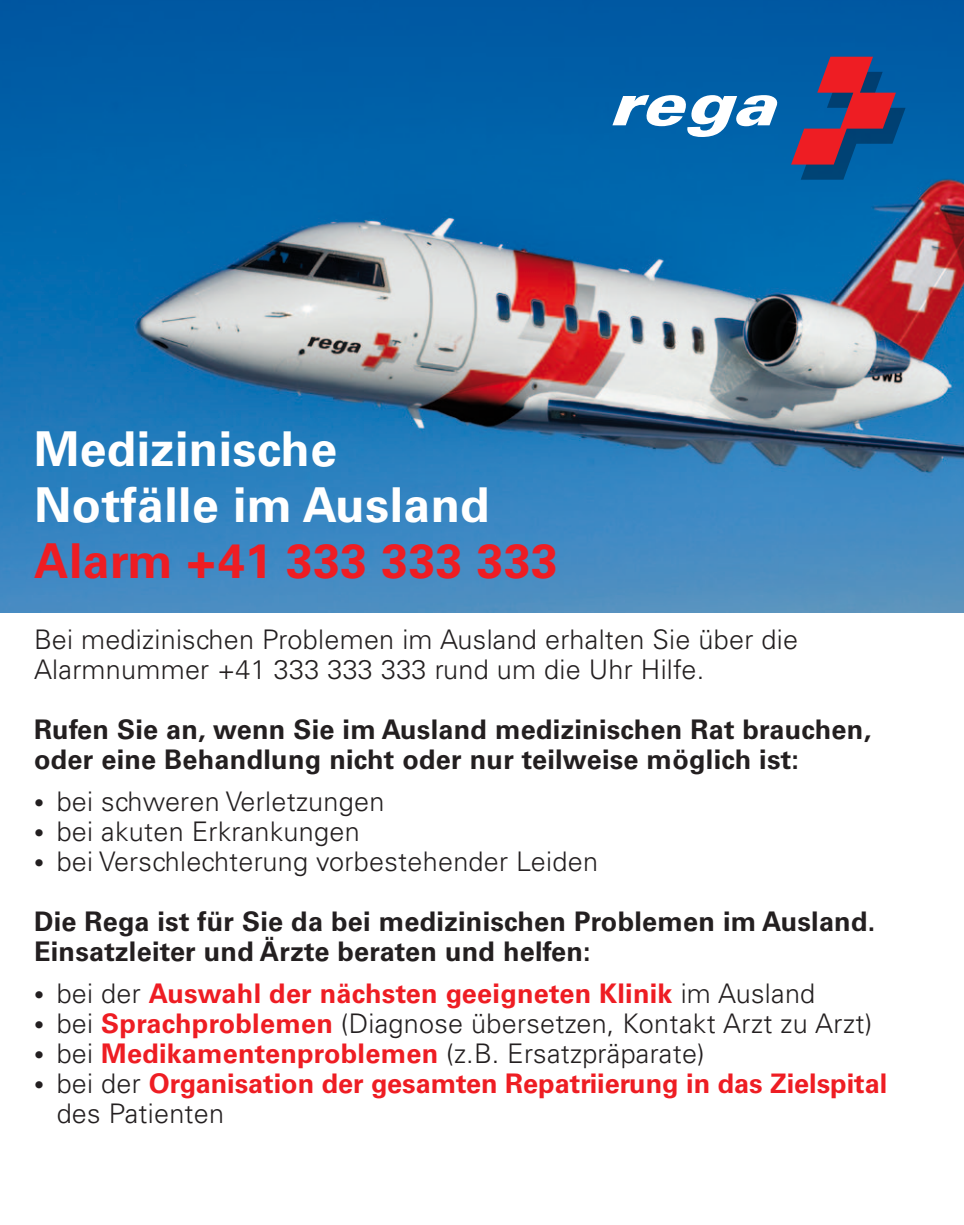
<style>
.page{position:relative;width:964px;height:1225px;background:#fff}
.page>*{position:absolute;margin:0;border:0;box-sizing:border-box;transform-origin:0 0}
.t1{font:700 48px/56px "Univers LT Std";letter-spacing:.01em;color:#fff}
.t2{font:700 48px "Univers LT Std";letter-spacing:.01em;color:#ee1d23}
.Aufzählung_light{font:300 27.2px/30px "Univers LT Std";letter-spacing:.01em;color:#231f20}
.Aufzählung_light-2{font:700 27.2px/30px "Univers LT Std";color:#ee1d23}
.Aufzählung_light-3{font:700 27.2px/30px "Univers LT Std";letter-spacing:.01em;color:#231f20}
.Lead_bold_schwarz{font:700 27.2px/30px "Univers LT Std";letter-spacing:.01em;color:#231f20}
.s1{font-size:20px}
.s2{font-weight:300;font-size:20px;color:#231f20}
.s3{font-weight:300;color:#231f20}
.s4{font-weight:700;color:#ee1d23}
</style>
<div class="page">
<img style="left:0;top:0;width:964px;height:612px">
<svg style="left:791px;top:57px;width:114px;height:123px;background:#4d4472"></svg>
<svg style="left:612px;top:95px;width:167px;height:42px"></svg>
<p class="t1" style="left:34px;top:421px;width:457px">Medizinische<br>Notfälle im Ausland</p>
<p class="t2" style="left:34px;top:533px;width:525px">Alarm +41 333 333 333</p>
<p class="Aufzählung_light" style="left:34px;top:624px;width:765px">Bei medizinischen Problemen im Ausland erhalten Sie über die<br>Alarmnummer +41 333 333 333 rund um die Uhr Hilfe.</p>
<p class="Aufzählung_light-3" style="left:34px;top:714px;width:838px">Rufen Sie an, wenn Sie im Ausland medizinischen Rat brauchen, oder eine Behandlung nicht oder nur teilweise möglich ist:</p>
<p class="Aufzählung_light" style="left:34px;top:786px;width:352px"><span class="s1">•</span> bei schweren Verletzungen</p>
<p class="Aufzählung_light" style="left:34px;top:816px;width:327px"><span class="s1">•</span> bei akuten Erkrankungen</p>
<p class="Aufzählung_light" style="left:34px;top:846px;width:565px"><span class="s1">•</span> bei Verschlechterung vorbestehender Leiden</p>
<p class="Lead_bold_schwarz" style="left:34px;top:906px;width:843px">Die Rega ist für Sie da bei medizinischen Problemen im Ausland.<br>Einsatzleiter und Ärzte beraten und helfen:</p>
<p class="Aufzählung_light-2" style="left:34px;top:978px;width:783px"><span class="s2">•</span> <span class="s3">bei der</span> Auswahl der nächsten geeigneten Klinik <span class="s3">im Ausland</span></p>
<p class="Aufzählung_light" style="left:34px;top:1008px;width:839px"><span class="s1">•</span> bei <span class="s4">Sprachproblemen</span> (Diagnose übersetzen, Kontakt Arzt zu Arzt)</p>
<p class="Aufzählung_light" style="left:34px;top:1038px;width:672px"><span class="s1">•</span> bei <span class="s4">Medikamentenproblemen</span> (z.B. Ersatzpräparate)</p>
<p class="Aufzählung_light-2" style="left:57px;top:1068px;width:832px;text-indent:-23px"><span class="s2">•</span> <span class="s3">bei der</span> Organisation der gesamten Repatriierung in das Zielspital <span class="s3">des Patienten</span></p>
</div>
